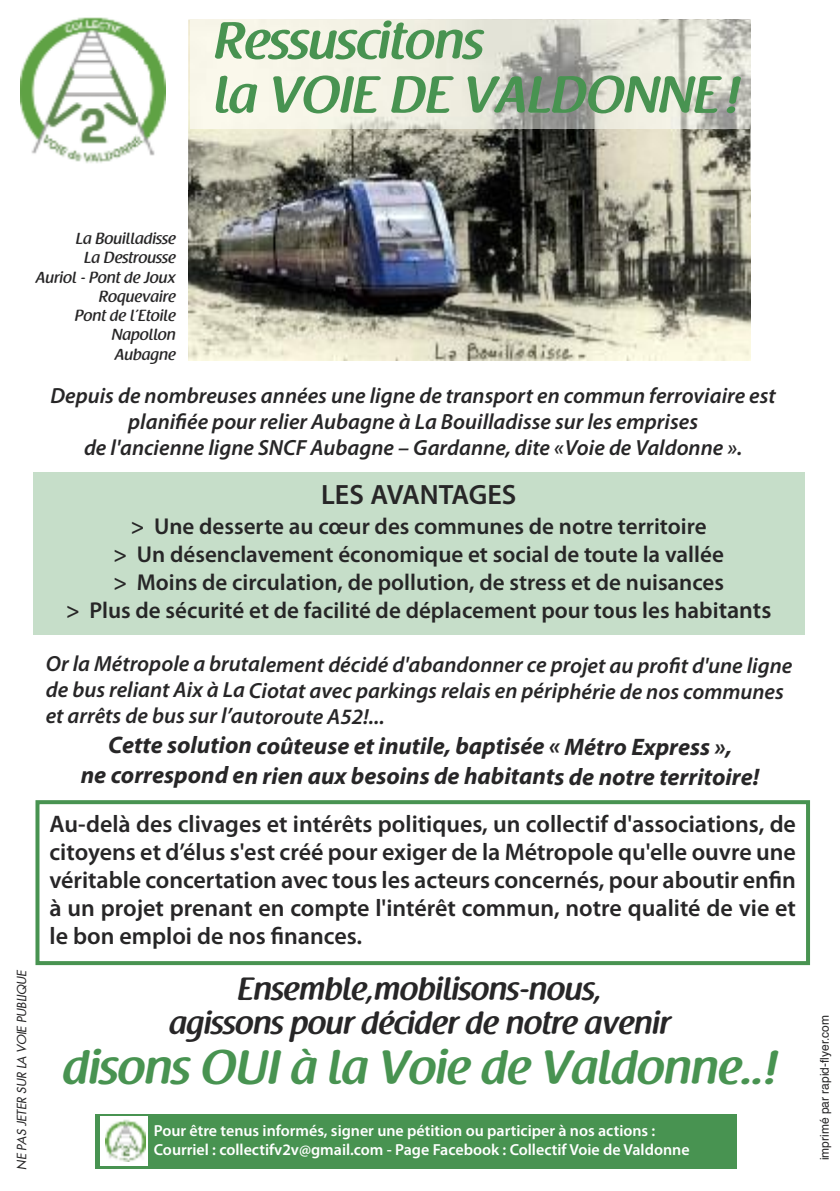
<style>
.page{position:relative;width:840px;height:1191px;background:#fff}
.page>*{position:absolute;margin:0;border:0;box-sizing:border-box;transform-origin:0 0}
.t1{font:600 52px/54px "Raspoutine";color:#489351}
.t2{font:600 48px "Raspoutine";color:#489351}
.t3{font:600 32px/34px "Raspoutine";color:#272627;text-align:center}
.t4{font:600 28px "Myriad Pro";color:#272627}
.t5{font:600 24px/28px "Myriad Pro";color:#272627;text-align:justify}
.t6{font:italic 700 24px/30px "Myriad Pro";color:#272627;text-align:center}
.t7{font:600 23px/28px "Myriad Pro";color:#272627;text-align:center}
.t8{font:italic 600 22px/26px "Myriad Pro";color:#272627;text-align:center}
.t9{font:600 16px/19.2px "Myriad Pro";color:#fff}
.t10{font:500 16px/19.2px "Raspoutine";color:#272627;text-align:right}
.t11{font:italic 12px "Futura";color:#272627}
.t12{font:12px "Helvetica";color:#272627}
.s1{font-size:24px}
</style>
<div class="page">
<img style="left:21px;top:17px;width:115px;height:146px">
<img style="left:188px;top:190px;width:561px;height:171px">
<img style="left:136px;top:31px;width:30px;height:125px">
<img style="left:188px;top:20px;width:562px;height:170px">
<img style="left:750px;top:21px;width:1px;height:107px">
<img style="left:190px;top:21px;width:560px;height:107px">
<div style="left:33px;top:473px;width:771px;height:162px;background:#c6dec9"></div>
<div style="left:35px;top:800px;width:774px;height:165px;border:4px solid #489351"></div>
<div style="left:95px;top:1114px;width:641px;height:54px;background:#489351"></div>
<div style="left:101px;top:1116px;width:47px;height:49px;background:#fff"></div>
<img style="left:105px;top:1119px;width:40px;height:42px">
<h1 class="t1" style="left:214px;top:20px;width:526px">Ressuscitons<br>la VOIE DE VALDONNE!</h1>
<p class="t11" style="left:14px;top:1169px;width:201px;rotate:-90deg">NE PAS JETER SUR LA VOIE PUBLIQUE</p>
<p class="t10" style="left:36px;top:231px;width:141px">La Bouilladisse<br>La Destrousse<br>Auriol - Pont de Joux<br>Roquevaire<br>Pont de l’Etoile<br>Napollon<br>Aubagne</p>
<p class="t8" style="left:50px;top:384px;width:726px">Depuis de nombreuses années une ligne de transport en commun ferroviaire est planifiée pour relier Aubagne à La Bouilladisse sur les emprises<br>de l'ancienne ligne SNCF Aubagne – Gardanne, dite «Voie de Valdonne ».</p>
<p class="t4" style="left:321px;top:484px;width:197px">LES AVANTAGES</p>
<p class="t7" style="left:66px;top:514px;width:706px">&gt; Une desserte au cœur des communes de notre territoire<br>&gt; Un désenclavement économique et social de toute la vallée<br>&gt; Moins de circulation, de pollution, de stress et de nuisances<br>&gt; Plus de sécurité et de facilité de déplacement pour tous les habi<span class="s1">tants</span></p>
<p class="t8" style="left:46px;top:653px;width:747px;text-align:left">Or la Métropole a brutalement décidé d'abandonner ce projet au profit d'une ligne de bus reliant Aix à La Ciotat avec parkings relais en périphérie de nos communes et arrêts de bus sur l’autoroute A52!...</p>
<p class="t6" style="left:81px;top:733px;width:679px">Cette solution coûteuse et inutile, baptisée « Métro Express »,<br>ne correspond en rien aux besoins de habitants de notre territoire!</p>
<p class="t5" style="left:49px;top:812px;width:747px">Au-delà des clivages et intérêts politiques, un collectif d'associations, de citoyens et d’élus s'est créé pour exiger de la Métropole qu'elle ouvre une véritable concertation avec tous les acteurs concernés, pour aboutir enfin à un projet prenant en compte l'intérêt commun, notre qualité de vie et le bon emploi de nos finances.</p>
<h3 class="t3" style="left:169px;top:976px;width:502px">Ensemble,mobilisons-nous,<br>agissons pour décider de notre avenir</h3>
<h2 class="t2" style="left:63px;top:1049px;width:715px">disons OUI à la Voie de Valdonne..!</h2>
<p class="t9" style="left:154px;top:1121px;width:537px">Pour être tenus informés, signer une pétition ou participer à nos actions :<br>Courriel : collectifv2v@gmail.com - Page Facebook : Collectif Voie de Valdonne</p>
<p class="t12" style="left:819px;top:1160px;width:147px;rotate:-90deg">imprimé par rapid-flyer.com</p>
</div>
